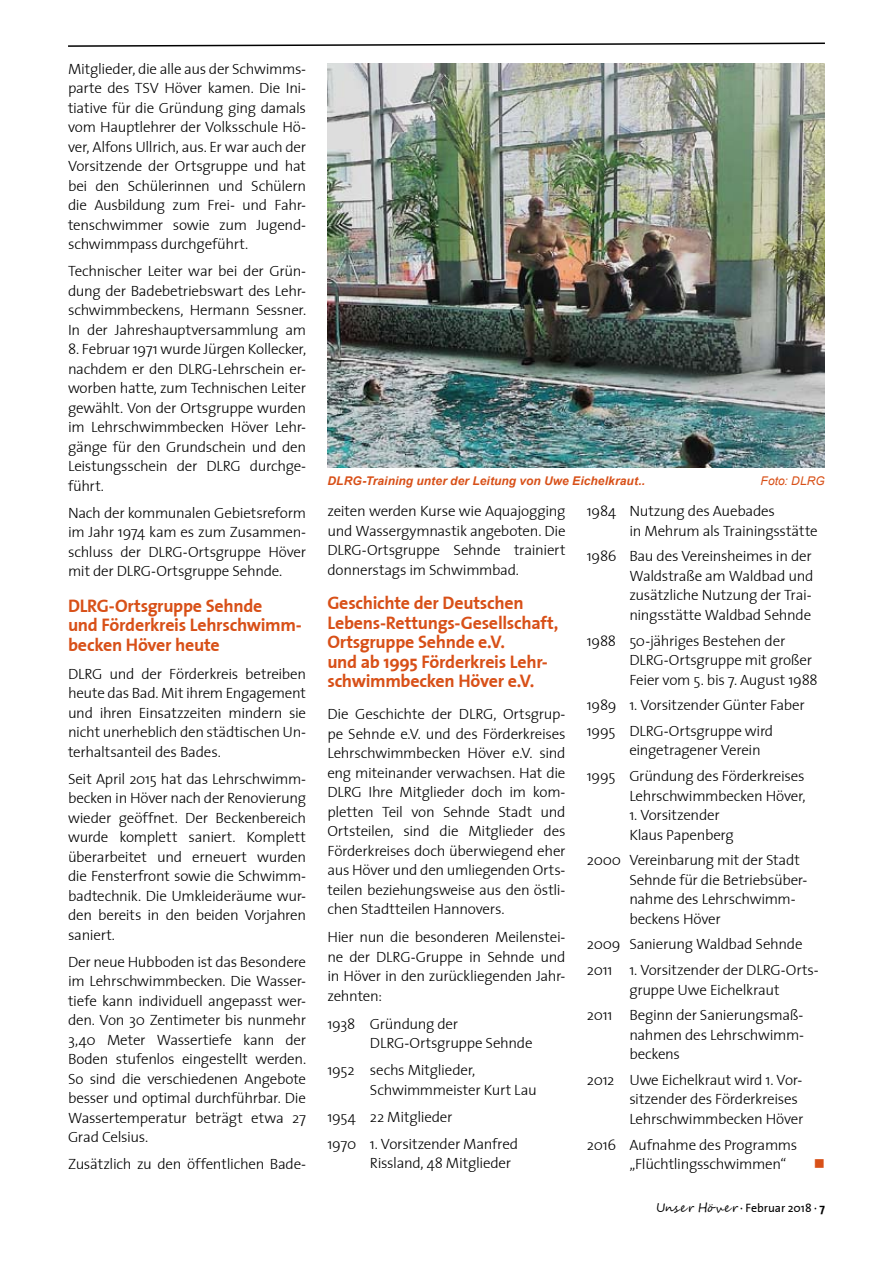
<style>
.page{position:relative;width:893px;height:1263px;background:#fff}
.page>*{position:absolute;margin:0;border:0;box-sizing:border-box;transform-origin:0 0}
.t1{font:18px/19.5px "The Sans Bold Plain";letter-spacing:-.015em;color:#d85018}
.t2{font:15px/19.5px "The Sans Light Plain";letter-spacing:-.02em;color:#000}
.t3{font:15px "Wingdings";color:#d85018}
.t4{font:italic 700 12px "Arial";letter-spacing:.01em;color:#d85018}
.t5{font:12px "The Sans Plain";color:#000}
.t6{font:italic 12px "Arial";letter-spacing:.01em;color:#d85018}
.s1{font-family:"Segoe Script"}
.s2{font-family:"The Sans Bold Plain"}
</style>
<div class="page">
<svg style="left:68px;top:42px;width:757px;height:5px"></svg>
<img style="left:327px;top:64px;width:498px;height:404px">
<p class="t2" style="left:68px;top:59px;width:240px;text-align:justify">Mitglieder, die alle aus der Schwimms&shy;parte des TSV Höver kamen. Die Ini&shy;tiative für die Gründung ging damals vom Hauptlehrer der Volksschule Hö&shy;ver, Alfons Ullrich, aus. Er war auch der Vorsitzende der Ortsgruppe und hat bei den Schülerinnen und Schülern die Ausbildung zum Frei- und Fahr&shy;tenschwimmer sowie zum Jugend&shy;schwimmpass durchgeführt.</p>
<p class="t2" style="left:68px;top:261px;width:240px;text-align:justify">Technischer Leiter war bei der Grün&shy;dung der Badebetriebswart des Lehr&shy;schwimmbeckens, Hermann Sessner.<br>In der Jahreshauptversammlung am</p>
<p class="t2" style="left:68px;top:339px;width:240px;text-align:justify">8. Februar 1971 wurde Jürgen Kollecker, nachdem er den DLRG-Lehrschein er&shy;worben hatte, zum Technischen Leiter gewählt. Von der Ortsgruppe wurden im Lehrschwimmbecken Höver Lehr&shy;gänge für den Grundschein und den Leistungsschein der DLRG durchge&shy;führt.</p>
<p class="t2" style="left:68px;top:502px;width:240px;text-align:justify">Nach der kommunalen Gebietsreform im Jahr 1974 kam es zum Zusammen&shy;schluss der DLRG-Ortsgruppe Höver mit der DLRG-Ortsgruppe Sehnde.</p>
<p class="t1" style="left:68px;top:595px;width:235px">DLRG-Ortsgruppe Sehnde<br>und Förderkreis Lehrschwimm&shy;becken Höver heute</p>
<p class="t2" style="left:68px;top:663px;width:240px;text-align:justify">DLRG und der Förderkreis betreiben heute das Bad. Mit ihrem Engagement und ihren Einsatzzeiten mindern sie nicht unerheblich den städtischen Un&shy;terhaltsanteil des Bades.</p>
<p class="t2" style="left:68px;top:768px;width:240px;text-align:justify">Seit April 2015 hat das Lehrschwimm&shy;becken in Höver nach der Renovierung wieder geöffnet. Der Beckenbereich wurde komplett saniert. Komplett überarbeitet und erneuert wurden die Fensterfront sowie die Schwimm&shy;badtechnik. Die Umkleideräume wur&shy;den bereits in den beiden Vorjahren saniert.</p>
<p class="t2" style="left:68px;top:951px;width:240px;text-align:justify">Der neue Hubboden ist das Besondere im Lehrschwimmbecken. Die Wasser&shy;tiefe kann individuell angepasst wer&shy;den. Von 30 Zentimeter bis nunmehr 3,40 Meter Wassertiefe kann der Boden stufenlos eingestellt werden.<br>So sind die verschiedenen Angebote besser und optimal durchführbar. Die Wassertemperatur beträgt etwa 27<br>Grad Celsius.</p>
<p class="t2" style="left:68px;top:1154px;width:240px">Zusätzlich zu den öffentlichen Bade-</p>
<p class="t4" style="left:327px;top:473px;width:319px">DLRG-Training unter der Leitung von Uwe Eichelkraut..</p>
<p class="t6" style="left:761px;top:473px;width:66px">Foto: DLRG</p>
<p class="t2" style="left:629px;top:501px;width:190px;text-indent:-43px">1984 Nutzung des Auebades<br>in Mehrum als Trainingsstätte</p>
<p class="t2" style="left:629px;top:546px;width:186px;text-indent:-43px">1986 Bau des Vereinsheimes in der<br>Waldstraße am Waldbad und zusätzliche Nutzung der Trai&shy;ningsstätte Waldbad Sehnde</p>
<p class="t2" style="left:629px;top:630px;width:190px;text-indent:-43px">1988 50-jähriges Bestehen der<br>DLRG-Ortsgruppe mit großer<br>Feier vom 5. bis 7. August 1988</p>
<p class="t2" style="left:587px;top:692px;width:220px;line-height:25.7px">1989 1. Vorsitzender Günter Faber<br>1995 DLRG-Ortsgruppe wird</p>
<p class="t2" style="left:587px;top:737px;width:219px;line-height:25.7px;text-align:center">eingetragener Verein<br>1995 Gründung des Förderkreises</p>
<p class="t2" style="left:629px;top:785px;width:178px">Lehrschwimmbecken Höver,</p>
<p class="t2" style="left:629px;top:805px;width:106px">1. Vorsitzender<br>Klaus Papenberg</p>
<p class="t2" style="left:629px;top:850px;width:180px;text-indent:-43px">2000 Vereinbarung mit der Stadt<br>Sehnde für die Betriebsüber&shy;nahme des Lehrschwimm&shy;beckens Höver</p>
<p class="t2" style="left:587px;top:931px;width:233px;line-height:25.7px">2009 Sanierung Waldbad Sehnde<br>2011 1. Vorsitzender der DLRG-Orts-</p>
<p class="t2" style="left:587px;top:976px;width:218px;line-height:25.7px;text-indent:43px">gruppe Uwe Eichelkraut<br>2011 Beginn der Sanierungsmaß-</p>
<p class="t2" style="left:629px;top:1024px;width:175px">nahmen des Lehrschwimm&shy;beckens</p>
<p class="t2" style="left:629px;top:1069px;width:176px;text-indent:-43px">2012 Uwe Eichelkraut wird 1. Vor&shy;sitzender des Förderkreises<br>Lehrschwimmbecken Höver</p>
<p class="t2" style="left:629px;top:1134px;width:169px;text-indent:-43px">2016 Aufnahme des Programms „Flüchtlingsschwimmen“</p>
<p class="t2" style="left:327px;top:501px;width:240px;text-align:justify">zeiten werden Kurse wie Aquajogging und Wassergymnastik angeboten. Die DLRG-Ortsgruppe Sehnde trainiert donnerstags im Schwimmbad.</p>
<p class="t1" style="left:327px;top:593px;width:232px">Geschichte der Deutschen<br>Lebens-Rettungs-Gesellschaft,<br>Ortsgruppe Sehnde e.V.<br>und ab 1995 Förderkreis Lehr&shy;schwimmbecken Höver e.V.</p>
<p class="t2" style="left:327px;top:704px;width:240px;text-align:justify">Die Geschichte der DLRG, Ortsgrup&shy;pe Sehnde e.V. und des Förderkreises Lehrschwimmbecken Höver e.V. sind eng miteinander verwachsen. Hat die DLRG Ihre Mitglieder doch im kom&shy;pletten Teil von Sehnde Stadt und Ortsteilen, sind die Mitglieder des Förderkreises doch überwiegend eher aus Höver und den umliegenden Orts&shy;teilen beziehungsweise aus den östli&shy;chen Stadtteilen Hannovers.</p>
<p class="t2" style="left:327px;top:927px;width:240px;text-align:justify">Hier nun die besonderen Meilenstei&shy;ne der DLRG-Gruppe in Sehnde und in Höver in den zurückliegenden Jahr&shy;zehnten:</p>
<p class="t2" style="left:370px;top:1013px;width:164px;text-indent:-43px">1938 Gründung der<br>DLRG-Ortsgruppe Sehnde</p>
<p class="t2" style="left:370px;top:1060px;width:168px;text-indent:-43px">1952 sechs Mitglieder,<br>Schwimmmeister Kurt Lau</p>
<p class="t2" style="left:327px;top:1103px;width:192px;line-height:27px">1954 22 Mitglieder<br>1970 1. Vorsitzender Manfred</p>
<p class="t2" style="left:370px;top:1153px;width:143px">Rissland, 48 Mitglieder</p>
<p class="t3" style="left:814px;top:1155px;width:13px">■</p>
<p class="t5" style="left:656px;top:1198px;width:170px"><span class="s1">Unser Höver</span> · Februar 2018 · <span class="s2">7</span></p>
</div>
